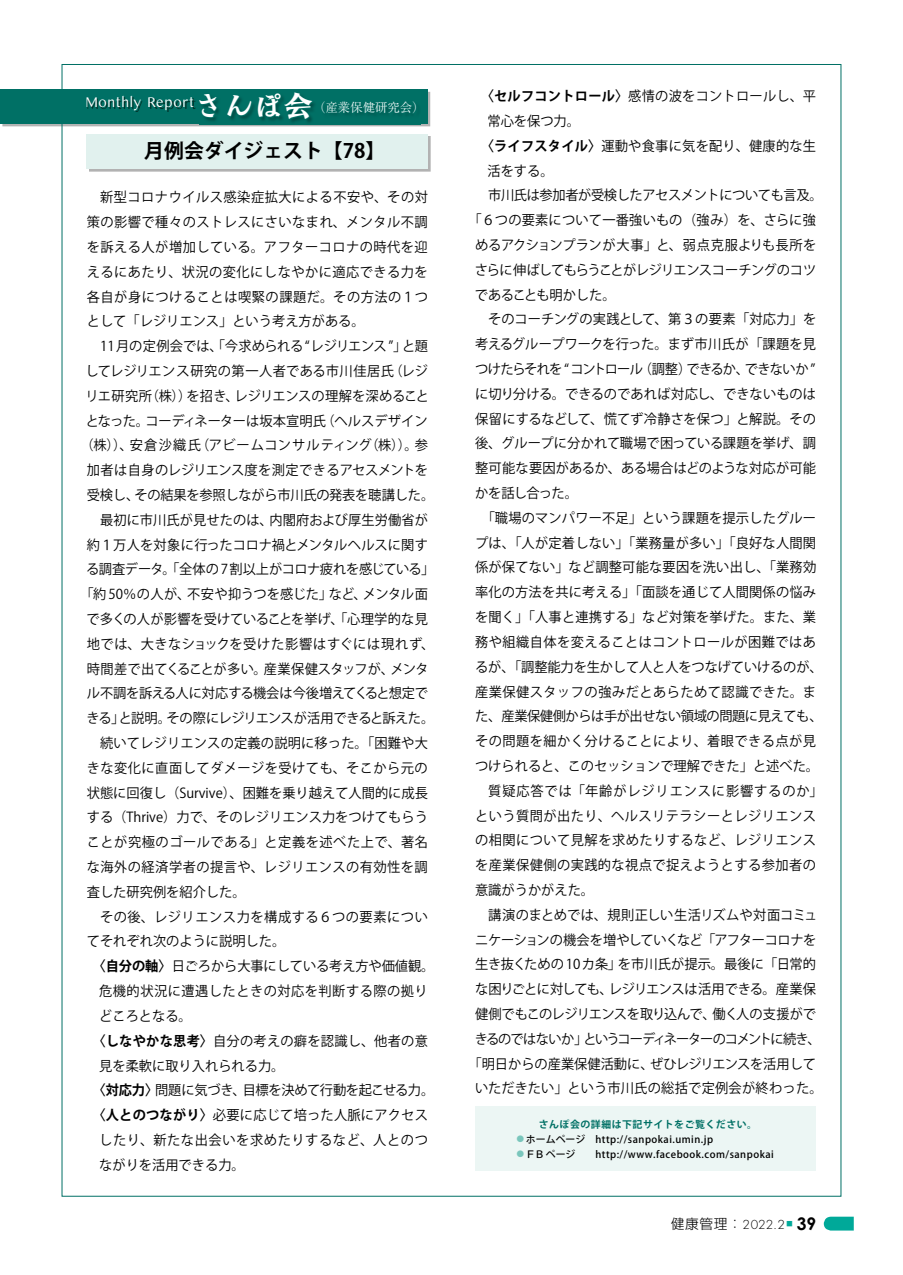
<style>
.page{position:relative;width:903px;height:1275px;background:#fff}
.page>*{position:absolute;margin:0;border:0;box-sizing:border-box;transform-origin:0 0}
.t1{font:700 19.78px "Koz Go Pro";color:#000}
.t2{font:700 17.32px "Century Gothic";color:#000}
.t3{font:14.88px "Kannada MN";color:#fff;scale:.95 1}
.t4{font:13.65px "Koz Go Pr 6 N";letter-spacing:.01em;color:#000}
.t5{font:13.65px "Koz Go Pr 6 N";letter-spacing:.035em;color:#000}
.t6{font:13.65px "Koz Go Pr 6 N";letter-spacing:.04em;color:#000}
.t7{font:13.65px "Koz Go Pr 6 N";letter-spacing:-.02em;color:#000}
.t8{font:13.65px "Koz Go Pr 6 N";letter-spacing:-.01em;color:#000}
.t9{font:13.65px "Koz Go Pr 6 N";letter-spacing:-.03em;color:#000}
.t10{font:13.65px "Koz Go Pr 6 N";letter-spacing:-.025em;color:#000}
.t11{font:13.65px "Koz Go Pr 6 N";letter-spacing:-.045em;color:#000}
.t12{font:13.65px "Koz Go Pr 6 N";letter-spacing:.065em;color:#000}
.t13{font:13.65px "Koz Go Pr 6 N";letter-spacing:-.035em;color:#000}
.t14{font:13.65px "Koz Go Pr 6 N";letter-spacing:.03em;color:#000}
.t15{font:13.65px "Koz Go Pr 6 N";letter-spacing:-.05em;color:#000}
.t16{font:13.65px "Koz Go Pr 6 N";letter-spacing:-.08em;color:#000}
.t17{font:13.65px "Koz Go Pr 6 N";letter-spacing:-.04em;color:#000}
.t18{font:13.65px "Koz Go Pr 6 N";letter-spacing:.045em;color:#000}
.t19{font:300 13.65px "Futura PT";color:#000}
.t20{font:300 12.42px "Ryumin Pr 6 N";color:#fff}
.t21{font:500 9.97px "Koz Go Pro";letter-spacing:.05em;color:#000}
.t22{font:700 9.97px "Koz Go Pro";letter-spacing:.05em;color:#007065}
.s1{font-family:"Moaria Std";font-weight:700;font-size:29.75px}
.s2{font-weight:700}
.s3{font-weight:700;font-size:11.2px;color:#7ac6bc}
.s4{font-family:"Shin Go Pro"}
</style>
<div class="page">
<svg style="left:824px;top:1217px;width:30px;height:13px"></svg>
<img style="left:2px;top:92px;width:428px;height:35px">
<div style="left:0;top:89px;width:428px;height:35px;background:#007065"></div>
<img style="left:199px;top:103px;width:222px;height:22px">
<svg style="left:199px;top:96px;width:19px;height:22px"></svg>
<svg style="left:226px;top:95px;width:87px;height:25px"></svg>
<svg style="left:321px;top:103px;width:96px;height:11px"></svg>
<img style="left:88px;top:97px;width:107px;height:15px">
<div style="left:87px;top:134px;width:341px;height:35px;background:#e1f1ee"></div>
<div style="left:475px;top:1106px;width:341px;height:65px;background:#ecf6f4"></div>
<p class="t3" style="left:85px;top:93px;width:241px">Monthly Report<span class="s1">さんぽ会</span></p>
<p class="t20" style="left:313px;top:98px;width:113px">（産業保健研究会）</p>
<h1 class="t1" style="left:144px;top:138px;width:242px">月例会ダイジェスト【78】</h1>
<p class="t5" style="left:87px;top:190px;width:343px">　新型コロナウイルス感染症拡大による不安や、その対</p>
<p class="t5" style="left:87px;top:214px;width:343px">策の影響で種々のストレスにさいなまれ、メンタル不調</p>
<p class="t5" style="left:87px;top:239px;width:342px">を訴える人が増加している。アフターコロナの時代を迎</p>
<p class="t5" style="left:87px;top:264px;width:343px">えるにあたり、状況の変化にしなやかに適応できる力を</p>
<p class="t6" style="left:87px;top:289px;width:343px">各自が身につけることは喫緊の課題だ。その方法の1つ</p>
<p class="t4" style="left:87px;top:314px;width:279px">として「レジリエンス」という考え方がある。</p>
<p class="t10" style="left:87px;top:338px;width:343px">　11月の定例会では、「今求められる“レジリエンス ”」と題</p>
<p class="t6" style="left:85px;top:363px;width:344px">してレジリエンス研究の第一人者である市川佳居氏（レジ</p>
<p class="t4" style="left:86px;top:388px;width:345px">リエ研究所（株））を招き、レジリエンスの理解を深めること</p>
<p class="t4" style="left:86px;top:413px;width:344px">となった。コーディネーターは坂本宣明氏（ヘルスデザイン</p>
<p class="t12" style="left:80px;top:438px;width:349px">（株））、安倉沙織氏（アビームコンサルティング（株））。参</p>
<p class="t4" style="left:87px;top:462px;width:343px">加者は自身のレジリエンス度を測定できるアセスメントを</p>
<p class="t7" style="left:87px;top:487px;width:349px">受検し、その結果を参照しながら市川氏の発表を聴講した。</p>
<p class="t4" style="left:87px;top:512px;width:343px">　最初に市川氏が見せたのは、内閣府および厚生労働省が</p>
<p class="t4" style="left:87px;top:537px;width:343px">約1万人を対象に行ったコロナ禍とメンタルヘルスに関す</p>
<p class="t7" style="left:86px;top:562px;width:350px">る調査データ。「全体の 7 割以上がコロナ疲れを感じている」</p>
<p class="t4" style="left:80px;top:587px;width:349px">「約 50％の人が、不安や抑うつを感じた」など、メンタル面</p>
<p class="t4" style="left:86px;top:611px;width:343px">で多くの人が影響を受けていることを挙げ、「心理学的な見</p>
<p class="t6" style="left:87px;top:636px;width:349px">地では、大きなショックを受けた影響はすぐには現れず、</p>
<p class="t4" style="left:87px;top:661px;width:343px">時間差で出てくることが多い。産業保健スタッフが、メンタ</p>
<p class="t7" style="left:87px;top:686px;width:343px">ル不調を訴える人に対応する機会は今後増えてくると想定で</p>
<p class="t11" style="left:87px;top:711px;width:349px">きる」と説明。その際にレジリエンスが活用できると訴えた。</p>
<p class="t4" style="left:87px;top:735px;width:343px">　続いてレジリエンスの定義の説明に移った。「困難や大</p>
<p class="t5" style="left:87px;top:760px;width:343px">きな変化に直面してダメージを受けても、そこから元の</p>
<p class="t4" style="left:87px;top:785px;width:343px">状態に回復し（Survive）、困難を乗り越えて人間的に成長</p>
<p class="t4" style="left:87px;top:810px;width:343px">する（Thrive）力で、そのレジリエンス力をつけてもらう</p>
<p class="t6" style="left:87px;top:835px;width:343px">ことが究極のゴールである」と定義を述べた上で、著名</p>
<p class="t5" style="left:87px;top:859px;width:342px">な海外の経済学者の提言や、レジリエンスの有効性を調</p>
<p class="t4" style="left:87px;top:884px;width:160px">査した研究例を紹介した。</p>
<p class="t6" style="left:87px;top:909px;width:343px">　その後、レジリエンス力を構成する６つの要素につい</p>
<p class="t4" style="left:87px;top:934px;width:200px">てそれぞれ次のように説明した。</p>
<p class="t8" style="left:93px;top:959px;width:343px"><span class="s2">〈自分の軸〉</span>日ごろから大事にしている考え方や価値観。</p>
<p class="t5" style="left:99px;top:983px;width:330px">危機的状況に遭遇したときの対応を判断する際の拠り</p>
<p class="t4" style="left:99px;top:1008px;width:94px">どころとなる。</p>
<p class="t4" style="left:93px;top:1033px;width:337px"><span class="s2">〈しなやかな思考〉</span>自分の考えの癖を認識し、他者の意</p>
<p class="t4" style="left:99px;top:1058px;width:187px">見を柔軟に取り入れられる力。</p>
<p class="t10" style="left:93px;top:1083px;width:343px"><span class="s2">〈対応力〉</span>問題に気づき、目標を決めて行動を起こせる力。</p>
<p class="t4" style="left:93px;top:1107px;width:337px"><span class="s2">〈人とのつながり〉</span>必要に応じて培った人脈にアクセス</p>
<p class="t18" style="left:99px;top:1132px;width:330px">したり、新たな出会いを求めたりするなど、人とのつ</p>
<p class="t4" style="left:99px;top:1157px;width:147px">ながりを活用できる力。</p>
<p class="t4" style="left:481px;top:89px;width:337px"><span class="s2">〈セルフコントロール〉</span>感情の波をコントロールし、平</p>
<p class="t4" style="left:487px;top:113px;width:94px">常心を保つ力。</p>
<p class="t4" style="left:481px;top:138px;width:337px"><span class="s2">〈ライフスタイル〉</span>運動や食事に気を配り、健康的な生</p>
<p class="t4" style="left:487px;top:163px;width:68px">活をする。</p>
<p class="t9" style="left:475px;top:188px;width:349px">　市川氏は参加者が受検したアセスメントについても言及。</p>
<p class="t4" style="left:468px;top:213px;width:349px">「６つの要素について一番強いもの（強み）を、さらに強</p>
<p class="t4" style="left:475px;top:237px;width:343px">めるアクションプランが大事」と、弱点克服よりも長所を</p>
<p class="t17" style="left:475px;top:262px;width:343px">さらに伸ばしてもらうことがレジリエンスコーチングのコツ</p>
<p class="t7" style="left:475px;top:287px;width:142px">であることも明かした。</p>
<p class="t4" style="left:475px;top:312px;width:343px">　そのコーチングの実践として、第3の要素「対応力」を</p>
<p class="t8" style="left:475px;top:337px;width:343px">考えるグループワークを行った。まず市川氏が「課題を見</p>
<p class="t15" style="left:475px;top:361px;width:342px">つけたらそれを “ コントロール（調整）できるか、できないか ”</p>
<p class="t4" style="left:475px;top:386px;width:343px">に切り分ける。できるのであれば対応し、できないものは</p>
<p class="t4" style="left:475px;top:411px;width:343px">保留にするなどして、慌てず冷静さを保つ」と解説。その</p>
<p class="t4" style="left:475px;top:436px;width:343px">後、グループに分かれて職場で困っている課題を挙げ、調</p>
<p class="t4" style="left:475px;top:461px;width:343px">整可能な要因があるか、ある場合はどのような対応が可能</p>
<p class="t9" style="left:475px;top:485px;width:105px">かを話し合った。</p>
<p class="t4" style="left:475px;top:510px;width:343px">　「職場のマンパワー不足」という課題を提示したグルー</p>
<p class="t4" style="left:475px;top:535px;width:343px">プは、「人が定着しない」「業務量が多い」「良好な人間関</p>
<p class="t4" style="left:475px;top:560px;width:343px">係が保てない」など調整可能な要因を洗い出し、「業務効</p>
<p class="t4" style="left:475px;top:585px;width:342px">率化の方法を共に考える」「面談を通じて人間関係の悩み</p>
<p class="t4" style="left:475px;top:609px;width:343px">を聞く」「人事と連携する」など対策を挙げた。また、業</p>
<p class="t14" style="left:475px;top:634px;width:342px">務や組織自体を変えることはコントロールが困難ではあ</p>
<p class="t8" style="left:475px;top:659px;width:349px">るが、「調整能力を生かして人と人をつなげていけるのが、</p>
<p class="t5" style="left:475px;top:684px;width:343px">産業保健スタッフの強みだとあらためて認識できた。ま</p>
<p class="t9" style="left:475px;top:709px;width:349px">た、産業保健側からは手が出せない領域の問題に見えても、</p>
<p class="t5" style="left:475px;top:733px;width:343px">その問題を細かく分けることにより、着眼できる点が見</p>
<p class="t4" style="left:475px;top:758px;width:346px">つけられると、このセッションで理解できた」と述べた。</p>
<p class="t12" style="left:475px;top:783px;width:349px">　質疑応答では「年齢がレジリエンスに影響するのか」</p>
<p class="t5" style="left:475px;top:808px;width:343px">という質問が出たり、ヘルスリテラシーとレジリエンス</p>
<p class="t5" style="left:475px;top:833px;width:343px">の相関について見解を求めたりするなど、レジリエンス</p>
<p class="t14" style="left:475px;top:857px;width:342px">を産業保健側の実践的な視点で捉えようとする参加者の</p>
<p class="t4" style="left:475px;top:882px;width:121px">意識がうかがえた。</p>
<p class="t4" style="left:475px;top:907px;width:344px">　講演のまとめでは、規則正しい生活リズムや対面コミュ</p>
<p class="t13" style="left:475px;top:932px;width:343px">ニケーションの機会を増やしていくなど「アフターコロナを</p>
<p class="t4" style="left:475px;top:957px;width:343px">生き抜くための 10カ条」を市川氏が提示。最後に「日常的</p>
<p class="t11" style="left:475px;top:981px;width:343px">な困りごとに対しても、レジリエンスは活用できる。産業保</p>
<p class="t13" style="left:475px;top:1006px;width:343px">健側でもこのレジリエンスを取り込んで、働く人の支援がで</p>
<p class="t16" style="left:475px;top:1031px;width:347px">きるのではないか」というコーディネーターのコメントに続き、</p>
<p class="t4" style="left:468px;top:1056px;width:349px">「明日からの産業保健活動に、ぜひレジリエンスを活用して</p>
<p class="t4" style="left:475px;top:1081px;width:349px">いただきたい」という市川氏の総括で定例会が終わった。</p>
<p class="t22" style="left:539px;top:1118px;width:220px">さんぽ会の詳細は下記サイトをご覧ください。</p>
<p class="t21" style="left:515px;top:1133px;width:200px"><span class="s3">●</span>ホームページ　http://sanpokai.umin.jp</p>
<p class="t21" style="left:515px;top:1147px;width:260px"><span class="s3">●</span>ＦＢページ　　http://www.facebook.com/sanpokai</p>
<p class="t19" style="left:671px;top:1216px;width:123px"><span class="s4">健康管理：</span>2022.2 <sup>■</sup></p>
<p class="t2" style="left:797px;top:1211px;width:21px">39</p>
</div>
